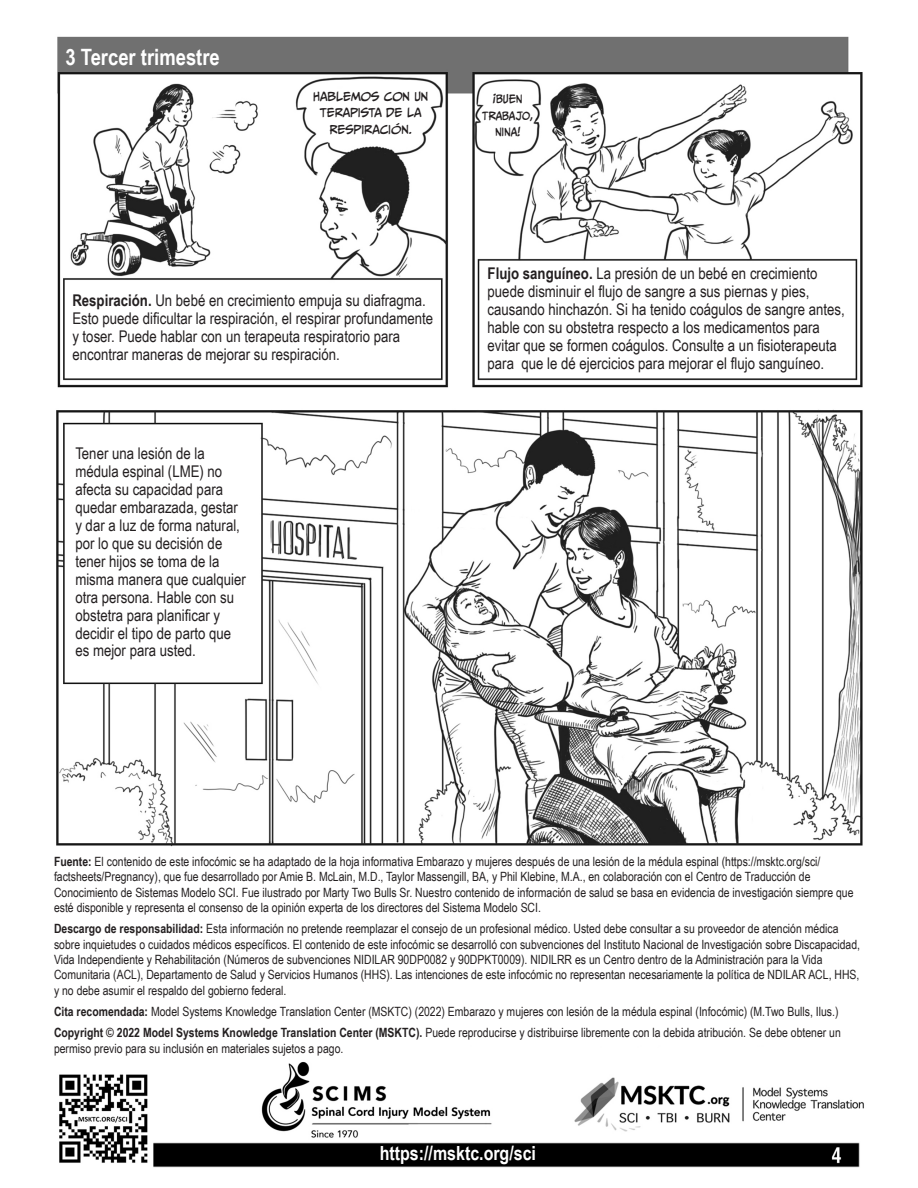
<style>
.page{position:relative;width:918px;height:1188px;background:#fff}
.page>*{position:absolute;margin:0;border:0;box-sizing:border-box;transform-origin:0 0}
.t1{font:700 22.5px "Arial Narrow";color:#fff}
.t2{font:700 19.5px "Arial Narrow";color:#fff}
.t3{font:16.2px/18px "Arial Narrow";color:#231f20}
.t4{font:12.75px/15.5px "Arial Narrow";color:#231f20}
.t5{font:11.25px/16.5px "CC Meanwhile";letter-spacing:-.01em;color:#231f20;text-align:center}
.t6{font:10.5px/16.5px "CC Meanwhile";letter-spacing:-.01em;color:#231f20;text-align:center}
.s1{font-weight:700}
</style>
<div class="page">
<img style="left:56px;top:36px;width:808px;height:1132px">
<h1 class="t1" style="left:65px;top:40px;width:156px">3 Tercer trimestre</h1>
<p class="t5" style="left:313px;top:88px;width:116px">HABLEMOS CON UN<br>TERAPISTA DE LA<br>RESPIRACIÓN.</p>
<p class="t6" style="left:482px;top:91px;width:52px">¡BUEN<br>TRABAJO,<br>NINA!</p>
<p class="t3" style="left:72px;top:291px;width:362px"><span class="s1">Respiración.</span> Un bebé en crecimiento empuja su diafragma.<br>Esto puede dificultar la respiración, el respirar profundamente y toser. Puede hablar con un terapeuta respiratorio para encontrar maneras de mejorar su respiración.</p>
<p class="t3" style="left:75px;top:443px;width:172px">Tener una lesión de la médula espinal (LME) no afecta su capacidad para quedar embarazada, gestar y dar a luz de forma natural, por lo que su decisión de tener hijos se toma de la misma manera que cualquier otra persona. Hable con su obstetra para planificar y decidir el tipo de parto que es mejor para usted.</p>
<p class="t3" style="left:488px;top:264px;width:359px"><span class="s1">Flujo sanguíneo.</span> La presión de un bebé en crecimiento puede disminuir el flujo de sangre a sus piernas y pies, causando hinchazón. Si ha tenido coágulos de sangre antes, hable con su obstetra respecto a los medicamentos para evitar que se formen coágulos. Consulte a un fisioterapeuta para que le dé ejercicios para mejorar el flujo sanguíneo.</p>
<p class="t4" style="left:54px;top:853px;width:801px"><span class="s1">Fuente:</span> El contenido de este infocómic se ha adaptado de la hoja informativa Embarazo y mujeres después de una lesión de la médula espinal (https://msktc.org/sci/ factsheets/Pregnancy), que fue desarrollado por Amie B. McLain, M.D., Taylor Massengill, BA, y Phil Klebine, M.A., en colaboración con el Centro de Traducción de Conocimiento de Sistemas Modelo SCI. Fue ilustrado por Marty Two Bulls Sr. Nuestro contenido de información de salud se basa en evidencia de investigación siempre que esté disponible y representa el consenso de la opinión experta de los directores del Sistema Modelo SCI.</p>
<p class="t4" style="left:54px;top:921px;width:808px"><span class="s1">Descargo de responsabilidad:</span> Esta información no pretende reemplazar el consejo de un profesional médico. Usted debe consultar a su proveedor de atención médica sobre inquietudes o cuidados médicos específicos. El contenido de este infocómic se desarrolló con subvenciones del Instituto Nacional de Investigación sobre Discapacidad, Vida Independiente y Rehabilitación (Números de subvenciones NIDILAR 90DP0082 y 90DPKT0009). NIDILRR es un Centro dentro de la Administración para la Vida Comunitaria (ACL), Departamento de Salud y Servicios Humanos (HHS). Las intenciones de este infocómic no representan necesariamente la política de NDILAR ACL, HHS, y no debe asumir el respaldo del gobierno federal.</p>
<p class="t4" style="left:54px;top:1001px;width:788px;line-height:21.3px"><span class="s1">Cita recomendada:</span> Model Systems Knowledge Translation Center (MSKTC) (2022) Embarazo y mujeres con lesión de la médula espinal (Infocómic) (M.Two Bulls, Ilus.)<br><span class="s1">Copyright © 2022 Model Systems Knowledge Translation Center (MSKTC).</span> Puede reproducirse y distribuirse libremente con la debida atribución. Se debe obtener un</p>
<p class="t4" style="left:54px;top:1040px;width:291px">permiso previo para su inclusión en materiales sujetos a pago.</p>
<h2 class="t2" style="left:380px;top:1139px;width:158px">https://msktc.org/sci</h2>
</div>
